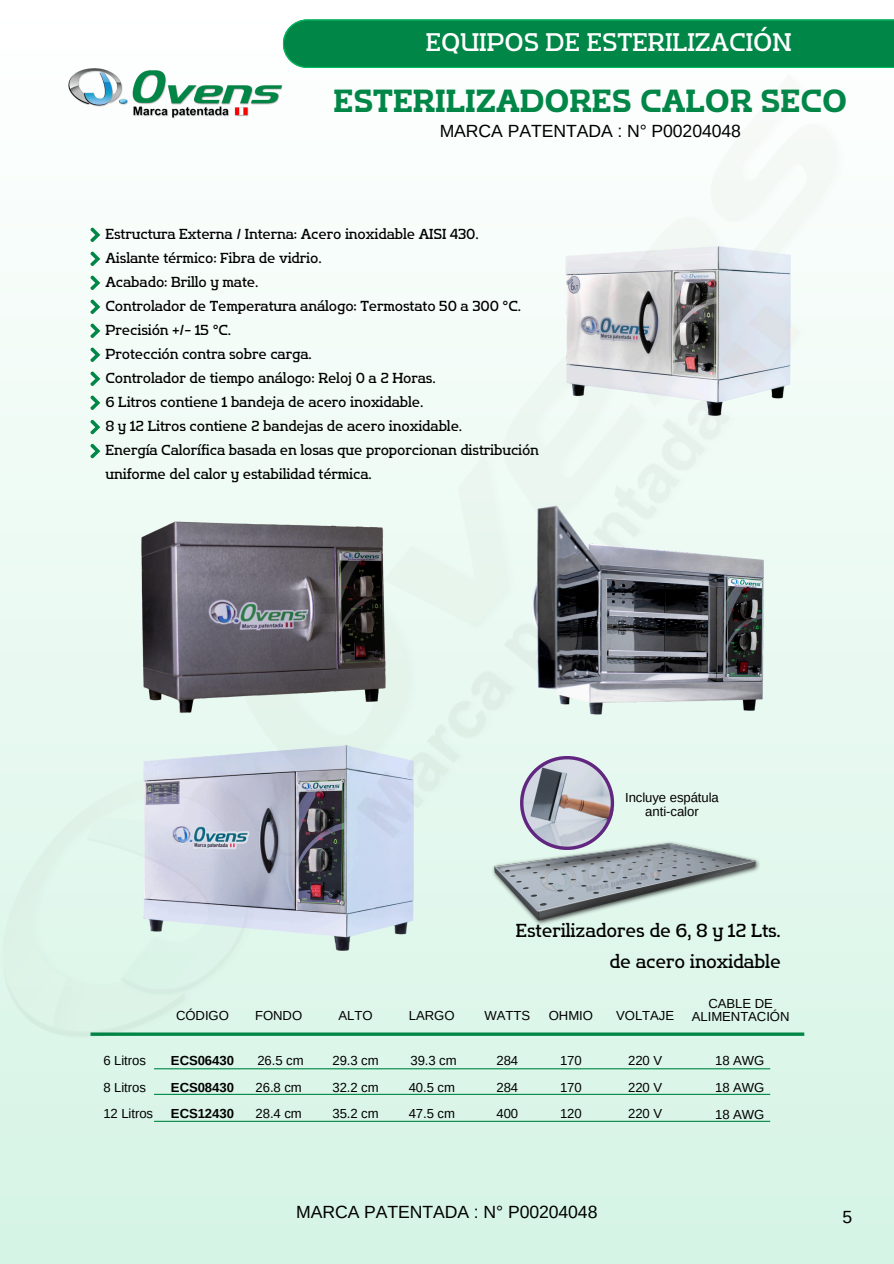
<style>
.page{position:relative;width:894px;height:1264px;background:#fff}
.page>*{position:absolute;margin:0;border:0;box-sizing:border-box;transform-origin:0 0}
.t1{font:31.95px "Flatory Slab 700";color:#008646}
.t2{font:25.35px "Flatory Slab 400";color:#fff}
.t3{font:18.75px/31px "Flatory Slab 400";letter-spacing:-.005em;color:#000;text-align:right}
.t4{font:17.55px "Arimo";letter-spacing:-.005em;color:#000}
.t5{font:14.55px/24px "Flatory Slab 400";letter-spacing:-.005em;color:#000}
.t6{font:13.05px/12.8px "Arimo";letter-spacing:-.005em;color:#000;text-align:center}
.t7{font:700 13.05px "Arimo";letter-spacing:-.005em;color:#000}
</style>
<div class="page">
<img style="left:0;top:19px;width:893px;height:1244px">
<p class="t2" style="left:425px;top:27px;width:367px">EQUIPOS DE ESTERILIZACIÓN</p>
<p class="t1" style="left:333px;top:82px;width:515px">ESTERILIZADORES CALOR SECO</p>
<p class="t4" style="left:439px;top:121px;width:303px">MARCA PATENTADA : N° P00204048</p>
<h6 class="t5" style="left:105px;top:222px;width:374px">Estructura Externa / Interna: Acero inoxidable AISI 430.</h6>
<h6 class="t5" style="left:105px;top:246px;width:217px">Aislante térmico: Fibra de vidrio.</h6>
<h6 class="t5" style="left:105px;top:269px;width:154px">Acabado: Brillo y mate.</h6>
<h6 class="t5" style="left:105px;top:293px;width:417px">Controlador de Temperatura análogo: Termostato 50 a 300 °C.</h6>
<h6 class="t5" style="left:105px;top:317px;width:127px">Precisión +/- 15 °C.</h6>
<h6 class="t5" style="left:105px;top:341px;width:208px">Protección contra sobre carga.</h6>
<p class="t5" style="left:105px;top:365px;width:331px">Controlador de tiempo análogo: Reloj 0 a 2 Horas.</p>
<h5 class="t5" style="left:105px;top:389px;width:319px">6 Litros contiene 1 bandeja de acero inoxidable.</h5>
<p class="t5" style="left:105px;top:413px;width:358px">8 y 12 Litros contiene 2 bandejas de acero inoxidable.</p>
<p class="t5" style="left:105px;top:437px;width:435px">Energía Calorífica basada en losas que proporcionan distribución uniforme del calor y estabilidad térmica.</p>
<p class="t6" style="left:625px;top:790px;width:95px;line-height:14.1px">Incluye espátula anti-calor</p>
<p class="t3" style="left:515px;top:914px;width:266px">Esterilizadores de 6, 8 y 12 Lts. de acero inoxidable</p>
<p class="t6" style="left:176px;top:1008px;width:54px">CÓDIGO</p>
<p class="t6" style="left:255px;top:1008px;width:49px">FONDO</p>
<h1 class="t6" style="left:338px;top:1008px;width:36px">ALTO</h1>
<p class="t6" style="left:409px;top:1008px;width:47px">LARGO</p>
<h2 class="t6" style="left:484px;top:1008px;width:47px">WATTS</h2>
<h3 class="t6" style="left:548px;top:1008px;width:46px">OHMIO</h3>
<p class="t6" style="left:616px;top:1008px;width:59px">VOLTAJE</p>
<p class="t6" style="left:691px;top:997px;width:99px">CABLE DE<br>ALIMENTACIÓN</p>
<p class="t6" style="left:103px;top:1054px;width:44px">6 Litros</p>
<p class="t7" style="left:171px;top:1053px;width:64px">ECS06430</p>
<p class="t7" style="left:171px;top:1079px;width:64px">ECS08430</p>
<p class="t6" style="left:103px;top:1106px;width:51px">12 Litros</p>
<p class="t7" style="left:171px;top:1105px;width:64px">ECS12430</p>
<p class="t6" style="left:103px;top:1080px;width:44px">8 Litros</p>
<p class="t6" style="left:257px;top:1054px;width:48px">26.5 cm</p>
<p class="t6" style="left:332px;top:1054px;width:48px">29.3 cm</p>
<p class="t6" style="left:410px;top:1054px;width:48px">39.3 cm</p>
<p class="t6" style="left:496px;top:1054px;width:23px">284</p>
<p class="t6" style="left:560px;top:1054px;width:23px">170</p>
<p class="t6" style="left:628px;top:1054px;width:35px">220 V</p>
<p class="t6" style="left:715px;top:1054px;width:51px">18 AWG</p>
<p class="t6" style="left:715px;top:1080px;width:51px">18 AWG</p>
<p class="t6" style="left:255px;top:1106px;width:48px">28.4 cm</p>
<p class="t6" style="left:332px;top:1106px;width:48px">35.2 cm</p>
<h6 class="t6" style="left:408px;top:1106px;width:48px">47.5 cm</h6>
<p class="t6" style="left:496px;top:1106px;width:23px">400</p>
<h4 class="t6" style="left:560px;top:1106px;width:23px">120</h4>
<h6 class="t6" style="left:628px;top:1106px;width:35px">220 V</h6>
<p class="t6" style="left:715px;top:1107px;width:51px">18 AWG</p>
<p class="t6" style="left:255px;top:1080px;width:48px">26.8 cm</p>
<p class="t6" style="left:332px;top:1080px;width:48px">32.2 cm</p>
<p class="t6" style="left:408px;top:1080px;width:48px">40.5 cm</p>
<p class="t6" style="left:496px;top:1080px;width:23px">284</p>
<p class="t6" style="left:560px;top:1080px;width:23px">170</p>
<p class="t6" style="left:628px;top:1080px;width:35px">220 V</p>
<p class="t4" style="left:296px;top:1201px;width:303px">MARCA PATENTADA : N° P00204048</p>
<h6 class="t4" style="left:842px;top:1207px;width:11px">5</h6>
</div>
